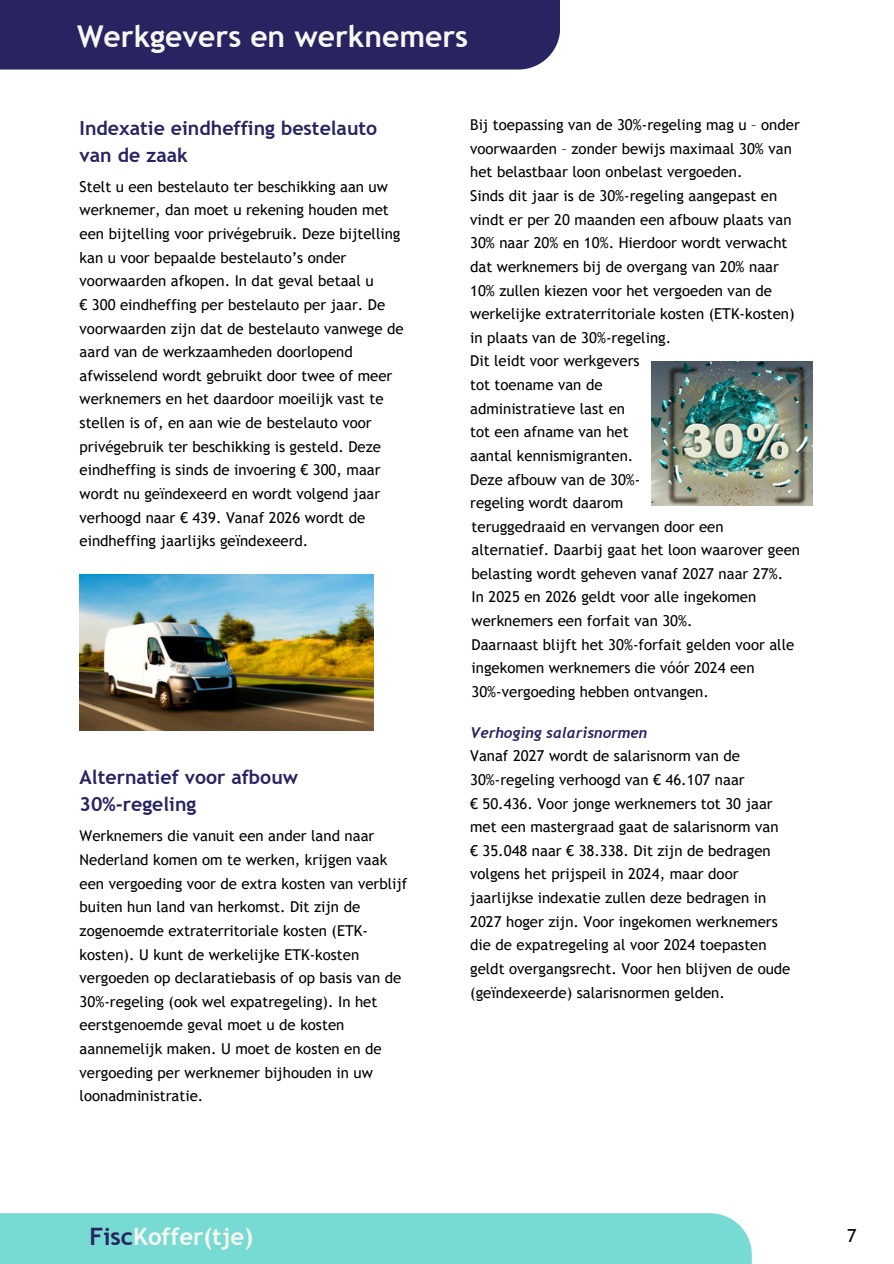
<style>
.page{position:relative;width:894px;height:1264px;background:#fff}
.page>*{position:absolute;margin:0;border:0;box-sizing:border-box;transform-origin:0 0}
.t1{font:700 30px "Trebuchet MS";color:#f7f7f1}
.t2{font:700 24px "Trebuchet MS";color:#f7f7f1}
.t3{font:700 19.5px/27px "Trebuchet MS";color:#282361}
.t4{font:18px "Trebuchet MS";color:#000}
.t5{font:15px/23.7px "Trebuchet MS";color:#000}
.t6{font:italic 700 15px "Trebuchet";color:#282361}
.s1{color:#282361}
</style>
<div class="page">
<div style="left:0;top:1213px;width:751px;height:50px;background:#77dbd3"></div>
<div style="left:0;top:0;width:559px;height:70px;background:#282361"></div>
<img style="left:80px;top:574px;width:293px;height:157px">
<img style="left:651px;top:361px;width:161px;height:144px">
<h1 class="t1" style="left:77px;top:19px;width:392px">Werkgevers en werknemers</h1>
<p class="t3" style="left:80px;top:114px;width:299px">Indexatie eindheffing bestelauto van de zaak</p>
<p class="t5" style="left:80px;top:174px;width:322px">Stelt u een bestelauto ter beschikking aan uw werknemer, dan moet u rekening houden met een bijtelling voor privégebruik. Deze bijtelling kan u voor bepaalde bestelauto’s onder voorwaarden afkopen. In dat geval betaal u</p>
<p class="t5" style="left:80px;top:293px;width:325px">€ 300 eindheffing per bestelauto per jaar. De voorwaarden zijn dat de bestelauto vanwege de aard van de werkzaamheden doorlopend afwisselend wordt gebruikt door twee of meer werknemers en het daardoor moeilijk vast te stellen is of, en aan wie de bestelauto voor privégebruik ter beschikking is gesteld. Deze eindheffing is sinds de invoering € 300, maar wordt nu geïndexeerd en wordt volgend jaar verhoogd naar € 439. Vanaf 2026 wordt de eindheffing jaarlijks geïndexeerd.</p>
<p class="t3" style="left:80px;top:763px;width:220px">Alternatief voor afbouw<br>30%-regeling</p>
<p class="t5" style="left:80px;top:824px;width:329px">Werknemers die vanuit een ander land naar Nederland komen om te werken, krijgen vaak een vergoeding voor de extra kosten van verblijf buiten hun land van herkomst. Dit zijn de zogenoemde extraterritoriale kosten (ETK&shy;kosten). U kunt de werkelijke ETK-kosten vergoeden op declaratiebasis of op basis van de 30%-regeling (ook wel expatregeling). In het eerstgenoemde geval moet u de kosten aannemelijk maken. U moet de kosten en de vergoeding per werknemer bijhouden in uw loonadministratie.</p>
<p class="t5" style="left:470px;top:113px;width:331px">Bij toepassing van de 30%-regeling mag u – onder voorwaarden – zonder bewijs maximaal 30% van het belastbaar loon onbelast vergoeden.</p>
<p class="t5" style="left:470px;top:184px;width:326px">Sinds dit jaar is de 30%-regeling aangepast en vindt er per 20 maanden een afbouw plaats van 30% naar 20% en 10%. Hierdoor wordt verwacht dat werknemers bij de overgang van 20% naar 10% zullen kiezen voor het vergoeden van de werkelijke extraterritoriale kosten (ETK-kosten) in plaats van de 30%-regeling.</p>
<p class="t5" style="left:470px;top:349px;width:172px">Dit leidt voor werkgevers tot toename van de administratieve last en tot een afname van het aantal kennismigranten.<br>Deze afbouw van de 30%- regeling wordt daarom</p>
<p class="t5" style="left:471px;top:514px;width:330px">teruggedraaid en vervangen door een alternatief. Daarbij gaat het loon waarover geen belasting wordt geheven vanaf 2027 naar 27%.</p>
<p class="t5" style="left:471px;top:585px;width:286px">In 2025 en 2026 geldt voor alle ingekomen werknemers een forfait van 30%.</p>
<h2 class="t5" style="left:471px;top:632px;width:324px">Daarnaast blijft het 30%-forfait gelden voor alle ingekomen werknemers die vóór 2024 een</h2>
<p class="t5" style="left:471px;top:679px;width:239px">30%-vergoeding hebben ontvangen.</p>
<p class="t6" style="left:470px;top:723px;width:178px">Verhoging salarisnormen</p>
<p class="t5" style="left:470px;top:744px;width:271px">Vanaf 2027 wordt de salarisnorm van de</p>
<p class="t5" style="left:470px;top:767px;width:276px">30%-regeling verhoogd van € 46.107 naar</p>
<p class="t5" style="left:470px;top:791px;width:310px">€ 50.436. Voor jonge werknemers tot 30 jaar met een mastergraad gaat de salarisnorm van</p>
<p class="t5" style="left:470px;top:838px;width:302px">€ 35.048 naar € 38.338. Dit zijn de bedragen volgens het prijspeil in 2024, maar door jaarlijkse indexatie zullen deze bedragen in</p>
<p class="t5" style="left:470px;top:909px;width:322px">2027 hoger zijn. Voor ingekomen werknemers die de expatregeling al voor 2024 toepasten geldt overgangsrecht. Voor hen blijven de oude (geïndexeerde) salarisnormen gelden.</p>
<h3 class="t2" style="left:89px;top:1222px;width:165px"><span class="s1">Fisc</span>Koffer(tje)</h3>
<p class="t4" style="left:847px;top:1224px;width:11px">7</p>
</div>
